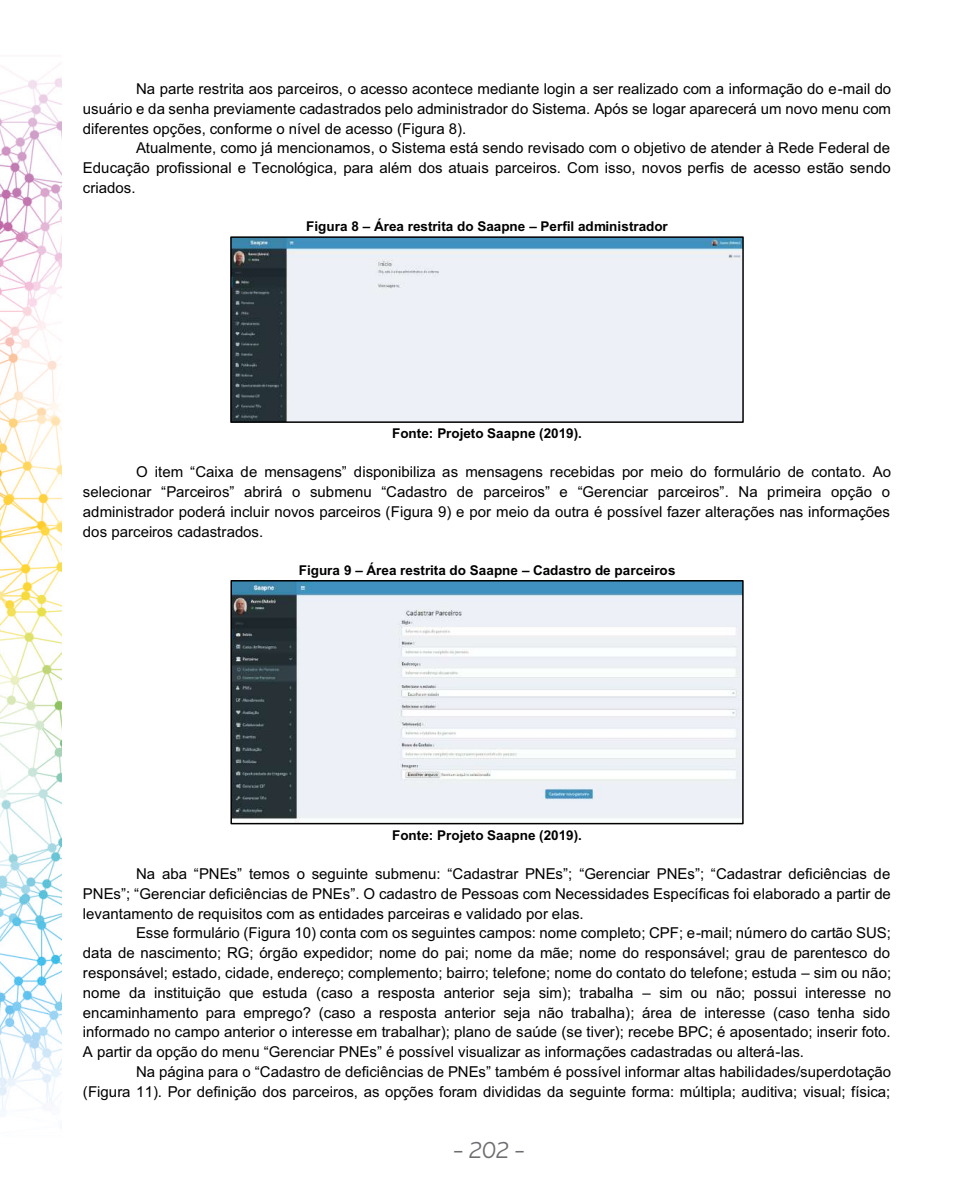
<style>
.page{position:relative;width:978px;height:1191px;background:#fff}
.page>*{position:absolute;margin:0;border:0;box-sizing:border-box;transform-origin:0 0}
.t1{font:italic 22.5px "Asterisk Sans Pro";color:#6c6d70}
.t2{font:15px/19.8px "Arial";color:#000;text-align:justify}
.t3{font:700 13.5px "Arial";color:#000}
</style>
<div class="page">
<img style="left:0;top:63px;width:62px;height:1060px">
<img style="left:233px;top:239px;width:508px;height:181px">
<div style="left:230px;top:236px;width:514px;height:187px;border:2px solid #000"></div>
<img style="left:233px;top:583px;width:508px;height:238px">
<div style="left:230px;top:580px;width:514px;height:244px;border:2px solid #000"></div>
<p class="t2" style="left:83px;top:80px;width:810px;text-indent:53px">Na parte restrita aos parceiros, o acesso acontece mediante login a ser realizado com a informação do e-mail do usuário e da senha previamente cadastrados pelo administrador do Sistema. Após se logar aparecerá um novo menu com diferentes opções, conforme o nível de acesso (Figura 8).</p>
<p class="t2" style="left:83px;top:140px;width:809px;text-indent:53px">Atualmente, como já mencionamos, o Sistema está sendo revisado com o objetivo de atender à Rede Federal de Educação profissional e Tecnológica, para além dos atuais parceiros. Com isso, novos perfis de acesso estão sendo criados.</p>
<p class="t3" style="left:306px;top:221px;width:363px">Figura 8 – Área restrita do Saapne – Perfil administrador</p>
<p class="t3" style="left:392px;top:428px;width:191px">Fonte: Projeto Saapne (2019).</p>
<p class="t2" style="left:83px;top:463px;width:810px;text-indent:53px">O item “Caixa de mensagens” disponibiliza as mensagens recebidas por meio do formulário de contato. Ao selecionar “Parceiros” abrirá o submenu “Cadastro de parceiros” e “Gerenciar parceiros”. Na primeira opção o administrador poderá incluir novos parceiros (Figura 9) e por meio da outra é possível fazer alterações nas informações dos parceiros cadastrados.</p>
<p class="t3" style="left:299px;top:565px;width:378px">Figura 9 – Área restrita do Saapne – Cadastro de parceiros</p>
<p class="t3" style="left:392px;top:830px;width:191px">Fonte: Projeto Saapne (2019).</p>
<p class="t2" style="left:83px;top:865px;width:809px;text-indent:53px">Na aba “PNEs” temos o seguinte submenu: “Cadastrar PNEs”; “Gerenciar PNEs”; “Cadastrar deficiências de PNEs”; “Gerenciar deficiências de PNEs”. O cadastro de Pessoas com Necessidades Específicas foi elaborado a partir de levantamento de requisitos com as entidades parceiras e validado por elas.</p>
<p class="t2" style="left:83px;top:924px;width:810px;text-indent:53px">Esse formulário (Figura 10) conta com os seguintes campos: nome completo; CPF; e-mail; número do cartão SUS; data de nascimento; RG; órgão expedidor; nome do pai; nome da mãe; nome do responsável; grau de parentesco do responsável; estado, cidade, endereço; complemento; bairro; telefone; nome do contato do telefone; estuda – sim ou não; nome da instituição que estuda (caso a resposta anterior seja sim); trabalha – sim ou não; possui interesse no encaminhamento para emprego? (caso a resposta anterior seja não trabalha); área de interesse (caso tenha sido informado no campo anterior o interesse em trabalhar); plano de saúde (se tiver); recebe BPC; é aposentado; inserir foto.<br>A partir da opção do menu “Gerenciar PNEs” é possível visualizar as informações cadastradas ou alterá-las.</p>
<p class="t2" style="left:83px;top:1063px;width:810px;text-align:right">Na página para o “Cadastro de deficiências de PNEs” também é possível informar altas habilidades/superdotação<br>(Figura 11). Por definição dos parceiros, as opções foram divididas da seguinte forma: múltipla; auditiva; visual; física;</p>
<h1 class="t1" style="left:453px;top:1137px;width:74px">- 202 -</h1>
</div>
